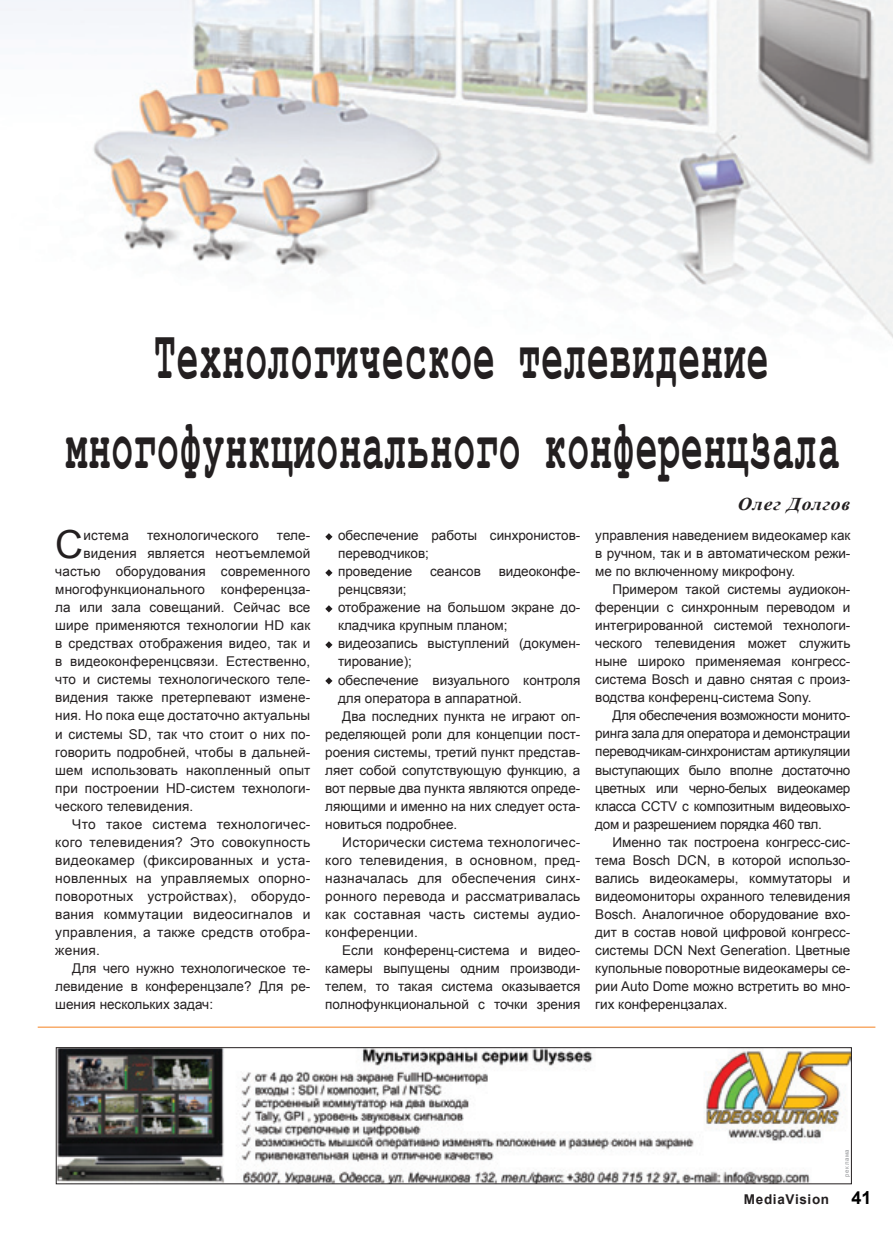
<style>
.page{position:relative;width:893px;height:1234px;background:#fff}
.page>*{position:absolute;margin:0;border:0;box-sizing:border-box;transform-origin:0 0}
.t1{font:700 72.3px/90px "Courier New";letter-spacing:.03em;color:#231f20;text-align:center;scale:.5 1}
.t2{font:38.7px "Arial";color:#231f20}
.t3{font:italic 700 18px "Times New Roman";letter-spacing:.04em;color:#231f20;scale:1.1 1}
.t4{font:13.5px/18px "Arial";color:#231f20;text-align:justify}
.t5{font:13.5px "Arial";letter-spacing:.02em;color:#231f20}
.t6{font:700 13.5px "Arial";letter-spacing:.05em;color:#231f20}
.t7{font:6px "Arial";letter-spacing:.1em;color:#939598}
.s1{font-size:18px;color:#010101}
</style>
<div class="page">
<svg style="left:325px;top:533px;width:7px;height:7px"></svg>
<svg style="left:325px;top:569px;width:7px;height:7px"></svg>
<svg style="left:325px;top:605px;width:7px;height:7px"></svg>
<svg style="left:325px;top:641px;width:7px;height:7px"></svg>
<svg style="left:325px;top:677px;width:7px;height:7px"></svg>
<img style="left:58px;top:1049px;width:792px;height:132px">
<div style="left:56px;top:1047px;width:796px;height:136px;border:1px solid #231f20"></div>
<hr style="left:38px;top:1026px;width:837px;height:1px;background:#f58220">
<img style="left:0;top:0;width:893px;height:338px">
<h1 class="t1" style="left:66px;top:308px;width:1549px">Технологическое телевидение многофункционального конференцзала</h1>
<h3 class="t3" style="left:738px;top:492px;width:104px">Олег Долгов</h3>
<h2 class="t2" style="left:55px;top:519px;width:29px">С</h2>
<p class="t4" style="left:84px;top:526px;width:47px">истема</p>
<p class="t4" style="left:147px;top:526px;width:113px">технологического</p>
<p class="t4" style="left:277px;top:526px;width:35px">теле-</p>
<p class="t4" style="left:84px;top:544px;width:228px">видения является неотъемлемой</p>
<p class="t4" style="left:55px;top:562px;width:257px">частью оборудования современного</p>
<p class="t4" style="left:55px;top:580px;width:257px">многофункционального конференцза-</p>
<p class="t4" style="left:55px;top:598px;width:257px">ла или зала совещаний. Сейчас все</p>
<p class="t4" style="left:55px;top:616px;width:257px">шире применяются технологии HD как</p>
<p class="t4" style="left:55px;top:634px;width:257px">в средствах отображения видео, так и</p>
<p class="t4" style="left:55px;top:652px;width:257px">в видеоконференцсвязи. Естественно,</p>
<p class="t4" style="left:55px;top:670px;width:257px">что и системы технологического теле-</p>
<p class="t4" style="left:55px;top:688px;width:257px">видения также претерпевают измене-</p>
<p class="t4" style="left:55px;top:706px;width:257px">ния. Но пока еще достаточно актуальны</p>
<p class="t4" style="left:55px;top:724px;width:257px">и системы SD, так что стоит о них по-</p>
<p class="t4" style="left:55px;top:742px;width:257px">говорить подробней, чтобы в дальней-</p>
<p class="t4" style="left:55px;top:760px;width:257px">шем использовать накопленный опыт</p>
<p class="t4" style="left:55px;top:778px;width:257px">при построении HD-систем технологи-</p>
<p class="t4" style="left:55px;top:796px;width:139px">ческого телевидения.</p>
<p class="t5" style="left:72px;top:814px;width:240px">Что такое система технологичес-</p>
<p class="t5" style="left:55px;top:832px;width:257px">кого телевидения? Это совокупность</p>
<p class="t5" style="left:55px;top:850px;width:257px">видеокамер (фиксированных и уста-</p>
<p class="t5" style="left:55px;top:868px;width:257px">новленных на управляемых опорно-</p>
<p class="t5" style="left:55px;top:886px;width:257px">поворотных устройствах), оборудо-</p>
<p class="t5" style="left:55px;top:904px;width:257px">вания коммутации видеосигналов и</p>
<p class="t5" style="left:55px;top:922px;width:257px">управления, а также средств отобра-</p>
<p class="t4" style="left:55px;top:940px;width:46px">жения.</p>
<p class="t4" style="left:72px;top:958px;width:240px">Для чего нужно технологическое те-</p>
<p class="t4" style="left:55px;top:976px;width:257px">левидение в конференцзале? Для ре-</p>
<p class="t4" style="left:55px;top:994px;width:159px">шения нескольких задач:</p>
<p class="t4" style="left:338px;top:526px;width:244px;text-align:left">обеспечение работы синхронистов&shy;переводчиков;<br>проведение</p>
<p class="t4" style="left:430px;top:562px;width:52px">сеансов</p>
<p class="t4" style="left:499px;top:562px;width:83px">видеоконфе-</p>
<p class="t4" style="left:338px;top:580px;width:70px">ренцсвязи;</p>
<p class="t4" style="left:338px;top:598px;width:244px">отображение на большом экране до-</p>
<p class="t4" style="left:338px;top:616px;width:171px">кладчика крупным планом;</p>
<p class="t4" style="left:338px;top:634px;width:244px">видеозапись выступлений (докумен-</p>
<p class="t4" style="left:338px;top:652px;width:76px">тирование);</p>
<p class="t4" style="left:338px;top:670px;width:244px">обеспечение визуального контроля</p>
<p class="t4" style="left:338px;top:688px;width:185px">для оператора в аппаратной.</p>
<p class="t4" style="left:342px;top:706px;width:240px">Два последних пункта не играют оп-</p>
<p class="t4" style="left:325px;top:724px;width:257px">ределяющей роли для концепции пост-</p>
<p class="t4" style="left:325px;top:742px;width:257px">роения системы, третий пункт представ-</p>
<p class="t4" style="left:325px;top:760px;width:257px">ляет собой сопутствующую функцию, а</p>
<p class="t4" style="left:325px;top:778px;width:257px">вот первые два пункта являются опреде-</p>
<p class="t4" style="left:325px;top:796px;width:257px">ляющими и именно на них следует оста-</p>
<p class="t4" style="left:325px;top:814px;width:134px">новиться подробнее.</p>
<p class="t5" style="left:342px;top:832px;width:240px">Исторически система технологичес-</p>
<p class="t5" style="left:325px;top:850px;width:257px">кого телевидения, в основном, пред-</p>
<p class="t5" style="left:325px;top:868px;width:257px">назначалась для обеспечения синх-</p>
<p class="t5" style="left:325px;top:886px;width:257px">ронного перевода и рассматривалась</p>
<p class="t5" style="left:325px;top:904px;width:257px">как составная часть системы аудио-</p>
<p class="t5" style="left:325px;top:922px;width:94px">конференции.</p>
<p class="t4" style="left:342px;top:940px;width:240px">Если конференц-система и видео-</p>
<p class="t4" style="left:325px;top:958px;width:257px">камеры выпущены одним производи-</p>
<p class="t4" style="left:325px;top:976px;width:257px">телем, то такая система оказывается</p>
<p class="t4" style="left:325px;top:994px;width:257px">полнофункциональной с точки зрения</p>
<p class="t4" style="left:595px;top:526px;width:257px">управления наведением видеокамер как в ручном, так и в автоматическом режи&shy;ме по включенному микрофону.</p>
<p class="t4" style="left:595px;top:580px;width:257px;text-indent:17px">Примером такой системы аудиокон&shy;ференции с синхронным переводом и интегрированной системой технологи&shy;ческого телевидения может служить ныне широко применяемая конгресс&shy;система Bosch и давно снятая с произ&shy;водства конференц-система Sony.</p>
<p class="t4" style="left:595px;top:706px;width:257px;text-indent:17px">Для обеспечения возможности монито&shy;ринга зала для оператора и демонстрации переводчикам-синхронистам артикуляции выступающих было вполне достаточно цветных или черно-белых видеокамер класса CCTV с композитным видеовыхо&shy;дом и разрешением порядка 460 твл.</p>
<p class="t4" style="left:595px;top:832px;width:257px;text-indent:17px">Именно так построена конгресс-сис&shy;тема Bosch DCN, в которой использо&shy;вались видеокамеры, коммутаторы и видеомониторы охранного телевидения Bosch. Аналогичное оборудование вхо&shy;дит в состав новой цифровой конгресс&shy;системы DCN Next Generation. Цветные купольные поворотные видеокамеры се&shy;рии Auto Dome можно встретить во мно&shy;гих конференцзалах.</p>
<p class="t7" style="left:843px;top:1176px;width:29px;rotate:-90deg">реклама</p>
<p class="t6" style="left:744px;top:1190px;width:129px">MediaVision <span class="s1">41</span></p>
</div>
